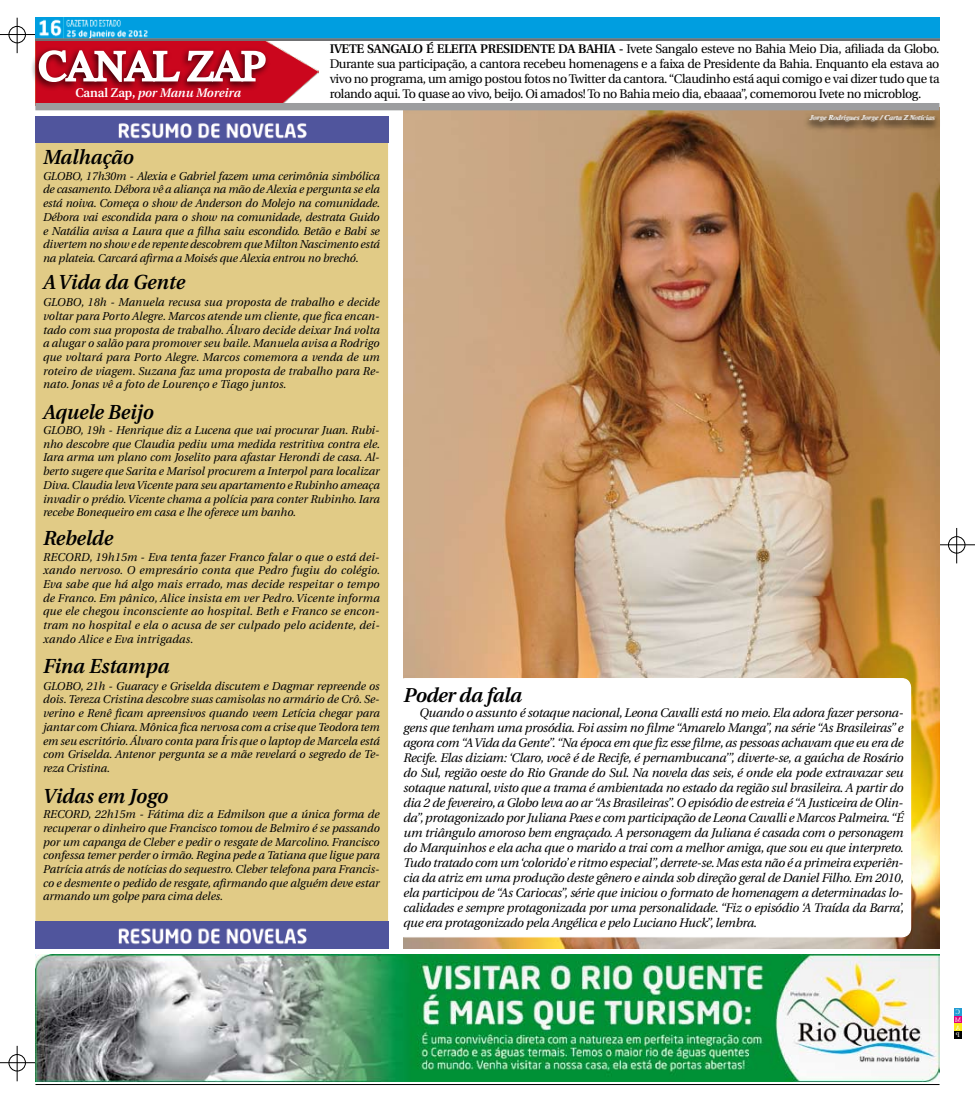
<style>
.page{position:relative;width:975px;height:1099px;background:#fff}
.page>*{position:absolute;margin:0;border:0;box-sizing:border-box;transform-origin:0 0}
.t1{font:42.5px "Times";letter-spacing:-.02em;color:#fff}
.t2{font:italic 600 20.25px "Utopia";color:#000}
.t3{font:italic 600 20px "Utopia";letter-spacing:-.02em;color:#000}
.t4{font:italic 12.5px/15px "Utopia";letter-spacing:-.02em;color:#000;text-align:justify}
.t5{font:12.5px/15px "Utopia";letter-spacing:-.03em;color:#000;text-align:justify}
.t6{font:600 12.5px "Utopia";letter-spacing:-.03em;color:#000}
.t7{font:italic 600 12.5px "Utopia";color:#fff}
.t8{font:italic 11.38px/13.8px "Utopia";color:#000;text-align:justify}
.t9{font:italic 7.5px "Times";color:#fff}
.s1{font-style:normal}
.s2{font-weight:600}
</style>
<div class="page">
<hr style="left:939px;top:544px;width:35px;height:1px;background:#000">
<hr style="left:956px;top:528px;width:1px;height:35px;background:#000">
<div style="left:948px;top:536px;width:17px;height:17px;border:1px solid #000;border-radius:50%"></div>
<hr style="left:0;top:34px;width:35px;height:1px;background:#000">
<hr style="left:17px;top:18px;width:1px;height:35px;background:#000">
<div style="left:9px;top:26px;width:17px;height:17px;border:1px solid #000;border-radius:50%"></div>
<hr style="left:0;top:1062px;width:35px;height:1px;background:#000">
<hr style="left:17px;top:1045px;width:1px;height:36px;background:#000">
<div style="left:9px;top:1054px;width:17px;height:17px;border:1px solid #000;border-radius:50%"></div>
<div style="left:954px;top:1008px;width:7px;height:7px;background:#219cd3"></div>
<div style="left:954px;top:1015px;width:7px;height:8px;background:#e20079"></div>
<div style="left:954px;top:1023px;width:7px;height:7px;background:#fcea1b"></div>
<div style="left:954px;top:1030px;width:7px;height:8px;background:#000"></div>
<hr style="left:35px;top:1084px;width:904px;height:1px;background:#000">
<img style="left:403px;top:110px;width:536px;height:838px">
<div style="left:396px;top:678px;width:514px;height:258px;background:#fff;border-radius:9px"></div>
<div style="left:396px;top:678px;width:515px;height:259px;border:1px solid #fff;border-radius:9px"></div>
<img style="left:35px;top:40px;width:283px;height:6px">
<div style="left:35px;top:125px;width:353px;height:806px;background:#e1cb86;border:1px solid #e1cb86"></div>
<div style="left:30px;top:46px;width:320px;height:78px;background:#000;opacity:.75"></div>
<svg style="left:38px;top:49px;width:229px;height:34px"></svg>
<div style="left:35px;top:103px;width:904px;height:7px;background:#9c9d9f"></div>
<img style="left:35px;top:18px;width:904px;height:22px">
<svg style="left:801px;top:111px;width:139px;height:27px;background:#9c7a53"></svg>
<img style="left:35px;top:954px;width:904px;height:127px">
<img style="left:35px;top:116px;width:353px;height:27px">
<img style="left:35px;top:921px;width:353px;height:27px">
<h1 class="t1" style="left:39px;top:42px;width:228px">CANAL ZAP</h1>
<p class="t7" style="left:75px;top:86px;width:167px"><span class="s1">CANAL ZAP,</span> por Manu Moreira</p>
<h2 class="t2" style="left:43px;top:145px;width:92px">Malhação</h2>
<p class="t6" style="left:330px;top:41px;width:47px">IVETE SANGA</p>
<p class="t6" style="left:407px;top:41px;width:188px">LO É ELEITA PRESIDENTE DA BAHIA</p>
<p class="t5" style="left:330px;top:41px;width:611px;text-indent:289px"><span class="s2">-</span> Ivete Sangalo esteve no Bahia Meio Dia, afiliada da Globo.<br>Durante sua participação, a cantora recebeu homenagens e a faixa de Presidente da Bahia. Enquanto ela estava ao vivo no programa, um amigo postou fotos no Twitter da cantora. “Claudinho está aqui comigo e vai dizer tudo que ta rolando aqui. To quase ao vivo, beijo. Oi amados! To no Bahia meio dia, ebaaaa”, comemorou Ivete no microblog.</p>
<p class="t9" style="left:809px;top:114px;width:127px">Jorge Rodrigues Jorge / Carta Z Notícias</p>
<p class="t8" style="left:43px;top:169px;width:338px">GLOBO, 17h30m - Alexia e Gabriel fazem uma cerimônia simbólica de casamento. Débora vê a aliança na mão de Alexia e pergunta se ela está noiva. Começa o show de Anderson do Molejo na comunidade.<br>Débora vai escondida para o show na comunidade, destrata Guido e Natália avisa a Laura que a filha saiu escondido. Betão e Babi se divertem no show e de repente descobrem que Milton Nascimento está na plateia. Carcará afirma a Moisés que Alexia entrou no brechó.</p>
<h2 class="t2" style="left:43px;top:271px;width:143px">A Vida da Gente</h2>
<p class="t8" style="left:43px;top:295px;width:338px">GLOBO, 18h - Manuela recusa sua proposta de trabalho e decide voltar para Porto Alegre. Marcos atende um cliente, que fica encan&shy;tado com sua proposta de trabalho. Álvaro decide deixar Iná volta a alugar o salão para promover seu baile. Manuela avisa a Rodrigo que voltará para Porto Alegre. Marcos comemora a venda de um roteiro de viagem. Suzana faz uma proposta de trabalho para Re&shy;nato. Jonas vê a foto de Lourenço e Tiago juntos.</p>
<h2 class="t2" style="left:43px;top:401px;width:112px">Aquele Beijo</h2>
<p class="t8" style="left:43px;top:423px;width:338px">GLOBO, 19h - Henrique diz a Lucena que vai procurar Juan. Rubi&shy;nho descobre que Claudia pediu uma medida restritiva contra ele.<br>Iara arma um plano com Joselito para afastar Herondi de casa. Al&shy;berto sugere que Sarita e Marisol procurem a Interpol para localizar Diva. Claudia leva Vicente para seu apartamento e Rubinho ameaça invadir o prédio. Vicente chama a polícia para conter Rubinho. Iara recebe Bonequeiro em casa e lhe oferece um banho.</p>
<h2 class="t2" style="left:43px;top:526px;width:71px">Rebelde</h2>
<p class="t8" style="left:43px;top:550px;width:338px">RECORD, 19h15m - Eva tenta fazer Franco falar o que o está dei&shy;xando nervoso. O empresário conta que Pedro fugiu do colégio.<br>Eva sabe que há algo mais errado, mas decide respeitar o tempo de Franco. Em pânico, Alice insista em ver Pedro. Vicente informa que ele chegou inconsciente ao hospital. Beth e Franco se encon&shy;tram no hospital e ela o acusa de ser culpado pelo acidente, dei&shy;xando Alice e Eva intrigadas.</p>
<h2 class="t2" style="left:43px;top:654px;width:128px">Fina Estampa</h2>
<p class="t8" style="left:43px;top:679px;width:338px">GLOBO, 21h - Guaracy e Griselda discutem e Dagmar repreende os dois. Tereza Cristina descobre suas camisolas no armário de Crô. Se&shy;verino e Renê ficam apreensivos quando veem Letícia chegar para jantar com Chiara. Mônica fica nervosa com a crise que Teodora tem em seu escritório. Álvaro conta para Íris que o laptop de Marcela está com Griselda. Antenor pergunta se a mãe revelará o segredo de Te&shy;reza Cristina.</p>
<h2 class="t2" style="left:43px;top:785px;width:126px">Vidas em Jogo</h2>
<p class="t8" style="left:43px;top:807px;width:338px">RECORD, 22h15m - Fátima diz a Edmilson que a única forma de recuperar o dinheiro que Francisco tomou de Belmiro é se passando por um capanga de Cleber e pedir o resgate de Marcolino. Francisco confessa temer perder o irmão. Regina pede a Tatiana que ligue para Patrícia atrás de notícias do sequestro. Cleber telefona para Francis&shy;co e desmente o pedido de resgate, afirmando que alguém deve estar armando um golpe para cima deles.</p>
<h3 class="t3" style="left:403px;top:684px;width:120px">Poder da fala</h3>
<p class="t4" style="left:403px;top:705px;width:502px;text-indent:16px">Quando o assunto é sotaque nacional, Leona Cavalli está no meio. Ela adora fazer persona&shy;gens que tenham uma prosódia. Foi assim no filme “Amarelo Manga”, na série “As Brasileiras” e agora com “A Vida da Gente”. “Na época em que fiz esse filme, as pessoas achavam que eu era de Recife. Elas diziam: ‘Claro, você é de Recife, é pernambucana’”, diverte-se, a gaúcha de Rosário do Sul, região oeste do Rio Grande do Sul. Na novela das seis, é onde ela pode extravazar seu sotaque natural, visto que a trama é ambientada no estado da região sul brasileira. A partir do dia 2 de fevereiro, a Globo leva ao ar “As Brasileiras”. O episódio de estreia é “A Justiceira de Olin&shy;da”, protagonizado por Juliana Paes e com participação de Leona Cavalli e Marcos Palmeira. “É um triângulo amoroso bem engraçado. A personagem da Juliana é casada com o personagem do Marquinhos e ela acha que o marido a trai com a melhor amiga, que sou eu que interpreto.<br>Tudo tratado com um ‘colorido’ e ritmo especial”, derrete-se. Mas esta não é a primeira experiên&shy;cia da atriz em uma produção deste gênero e ainda sob direção geral de Daniel Filho. Em 2010, ela participou de “As Cariocas”, série que iniciou o formato de homenagem a determinadas lo&shy;calidades e sempre protagonizada por uma personalidade. “Fiz o episódio ‘A Traída da Barra’, que era protagonizado pela Angélica e pelo Luciano Huck”, lembra.</p>
</div>
